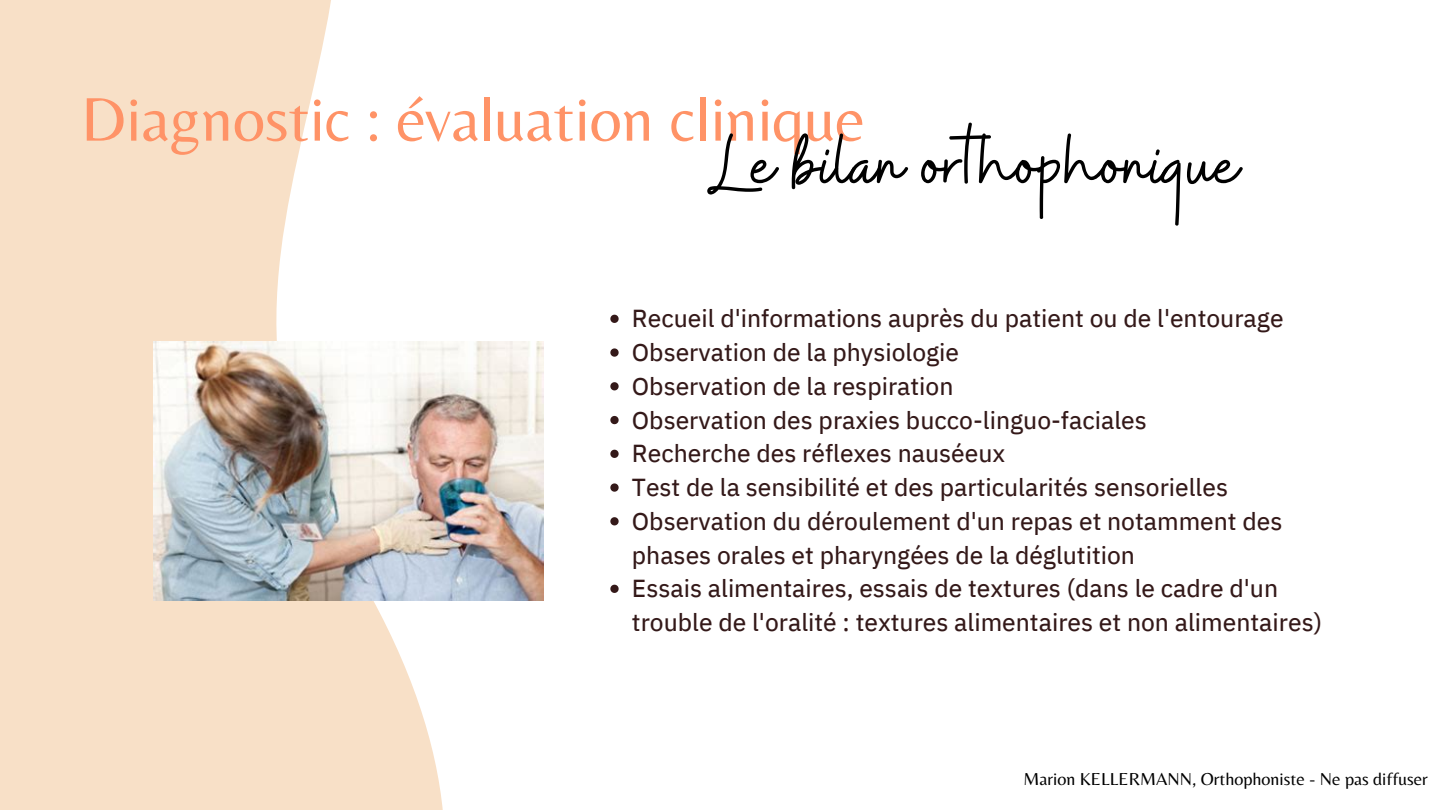
<style>
.page{position:relative;width:1440px;height:810px;background:#fff}
.page>*{position:absolute;margin:0;border:0;box-sizing:border-box;transform-origin:0 0}
.t1{font:85px "Buffalo";color:#000}
.t2{font:64px "Belleza";color:#ff9367}
.t3{font:24.6px/33.8px "IBM Plex Sans Hebrew Text";color:#341919}
.t4{font:18px "Belleza";color:#000}
</style>
<div class="page">
<svg style="left:0;top:0;width:616px;height:810px;fill:#f8e0c7"></svg>
<img style="left:154px;top:341px;width:390px;height:259px">
<svg style="left:610px;top:315px;width:9px;height:8px"></svg>
<svg style="left:610px;top:348px;width:9px;height:9px"></svg>
<svg style="left:610px;top:382px;width:9px;height:8px"></svg>
<svg style="left:610px;top:416px;width:9px;height:8px"></svg>
<svg style="left:610px;top:450px;width:9px;height:8px"></svg>
<svg style="left:610px;top:483px;width:9px;height:9px"></svg>
<svg style="left:610px;top:517px;width:9px;height:8px"></svg>
<svg style="left:610px;top:585px;width:9px;height:8px"></svg>
<p class="t2" style="left:81px;top:81px;width:786px">Diagnostic : évaluation clinique</p>
<p class="t1" style="left:710px;top:110px;width:530px">Le bilan orthophonique</p>
<p class="t3" style="left:632px;top:301px;width:653px">Recueil d'informations auprès du patient ou de l'entourage</p>
<p class="t3" style="left:632px;top:335px;width:329px">Observation de la physiologie</p>
<p class="t3" style="left:632px;top:369px;width:323px">Observation de la respiration</p>
<p class="t3" style="left:632px;top:403px;width:516px">Observation des praxies bucco-linguo-faciales</p>
<p class="t3" style="left:632px;top:436px;width:375px">Recherche des réflexes nauséeux</p>
<p class="t3" style="left:632px;top:470px;width:598px">Test de la sensibilité et des particularités sensorielles</p>
<p class="t3" style="left:632px;top:504px;width:652px">Observation du déroulement d'un repas et notamment des phases orales et pharyngées de la déglutition</p>
<p class="t3" style="left:632px;top:571px;width:692px">Essais alimentaires, essais de textures (dans le cadre d'un trouble de l'oralité : textures alimentaires et non alimentaires)</p>
<p class="t4" style="left:1024px;top:768px;width:406px">Marion KELLERMANN, Orthophoniste - Ne pas diffuser</p>
</div>
